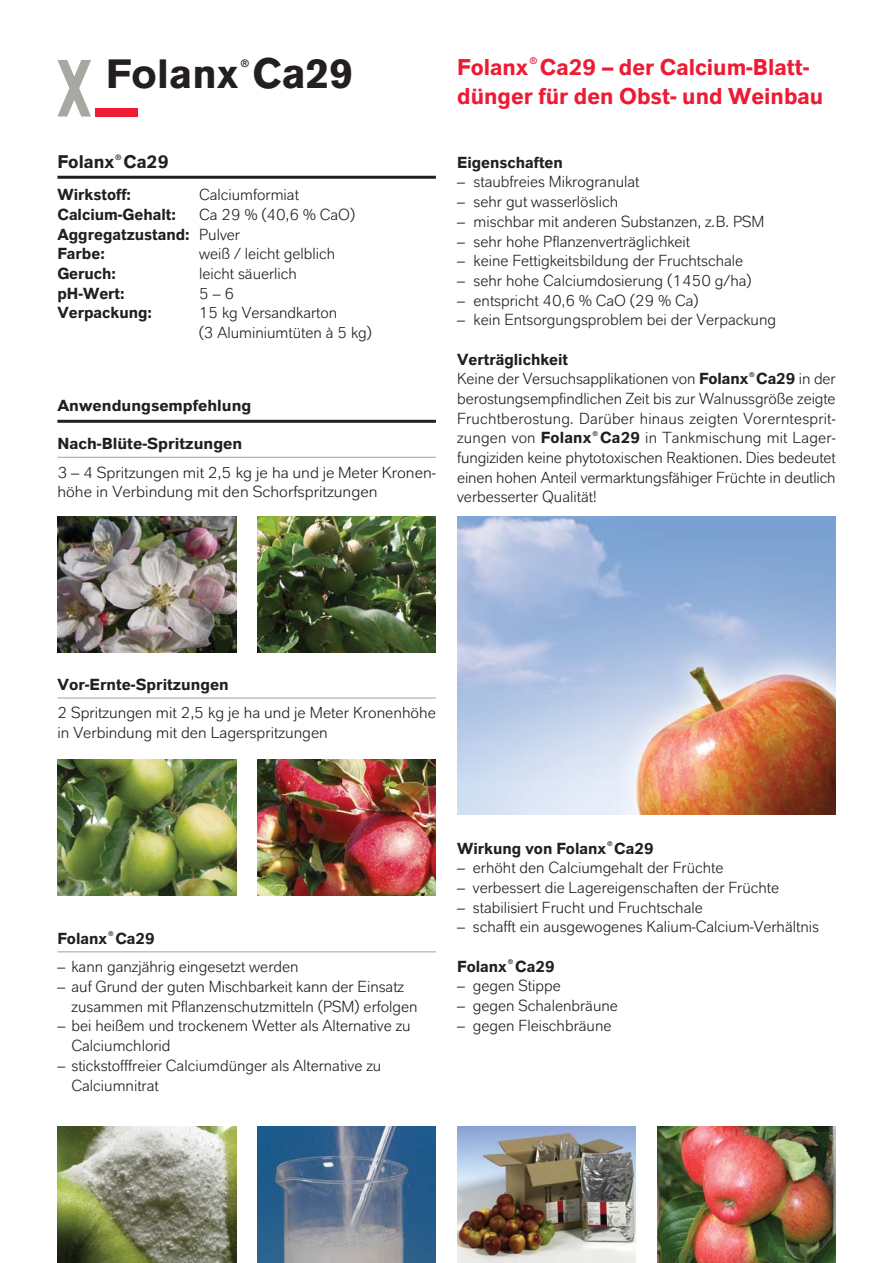
<style>
.page{position:relative;width:893px;height:1263px;background:#fff}
.page>*{position:absolute;margin:0;border:0;box-sizing:border-box;transform-origin:0 0}
.t1{font:700 40.5px "Akzidenz Grotesk BE";color:#231f20}
.t2{font:700 22.5px/28.3px "Lanxess";color:#ed1b34}
.t3{font:700 18px "Lanxess";color:#231f20}
.t4{font:15.75px/19.6px "Lanxess";color:#231f20}
.t5{font:700 15.75px/19.6px "Lanxess";color:#231f20}
.t6{font:15.75px/19.6px "Lanxess";color:#231f20;scale:1.04 1}
.t7{font:700 15.75px "Lanxess";color:#231f20;scale:1.04 1}
.t8{font:10.5px "Lanxess Inverse";color:#231f20}
.t9{font:9.45px "Lanxess Inverse";color:#ed1b34}
.t10{font:7.5px "Lanxess Inverse";color:#231f20}
.t11{font:6.6px "Lanxess Inverse";color:#231f20}
.s1{font-size:42px}
.s2{font-weight:400}
.s3{font-weight:700}
</style>
<div class="page">
<img style="left:257px;top:1127px;width:179px;height:136px">
<div style="left:95px;top:108px;width:43px;height:9px;background:#ed1b34"></div>
<svg style="left:57px;top:60px;width:34px;height:57px"></svg>
<img style="left:57px;top:1127px;width:179px;height:136px">
<img style="left:657px;top:1127px;width:179px;height:136px">
<img style="left:457px;top:516px;width:379px;height:298px">
<img style="left:58px;top:516px;width:178px;height:136px">
<img style="left:257px;top:760px;width:179px;height:136px">
<hr style="left:57px;top:420px;width:379px;height:3px;background:#231f20">
<hr style="left:57px;top:457px;width:379px;height:1px;background:#a8a8a3">
<img style="left:257px;top:516px;width:179px;height:136px">
<img style="left:57px;top:760px;width:179px;height:136px">
<img style="left:457px;top:1127px;width:179px;height:136px">
<hr style="left:57px;top:176px;width:379px;height:3px;background:#231f20">
<hr style="left:57px;top:698px;width:379px;height:1px;background:#a8a8a3">
<hr style="left:57px;top:951px;width:379px;height:1px;background:#a8a8a3">
<p class="t8" style="left:240px;top:60px;width:10px">®</p>
<h2 class="t2" style="left:457px;top:56px;width:73px">Folanx</h2>
<p class="t9" style="left:529px;top:57px;width:10px">®</p>
<h1 class="t1" style="left:106px;top:60px;width:248px">Folanx <span class="s1">Ca29</span></h1>
<h2 class="t2" style="left:457px;top:56px;width:368px;text-indent:83px">Ca29 – der Calcium-Blatt&shy;dünger für den Obst- und Weinbau</h2>
<p class="t3" style="left:57px;top:155px;width:58px">Folanx</p>
<p class="t10" style="left:115px;top:155px;width:8px">®</p>
<p class="t3" style="left:124px;top:155px;width:47px">Ca29</p>
<p class="t5" style="left:57px;top:187px;width:75px">Wirkstoff:</p>
<p class="t4" style="left:199px;top:187px;width:101px">Calciumformiat</p>
<p class="t5" style="left:57px;top:206px;width:120px">Calcium-Gehalt:</p>
<p class="t5" style="left:57px;top:206px;width:299px;text-indent:142px"><span class="s2">Ca 29 % (40,6 % CaO)<br></span>Aggregatzustand: <span class="s2">Pulver<br></span>Farbe:</p>
<p class="t4" style="left:199px;top:246px;width:138px">weiß / leicht gelblich</p>
<p class="t5" style="left:57px;top:265px;width:60px">Geruch:</p>
<p class="t4" style="left:199px;top:265px;width:99px">leicht säuerlich</p>
<p class="t5" style="left:57px;top:285px;width:69px">pH-Wert:</p>
<p class="t4" style="left:199px;top:285px;width:37px">5 – 6</p>
<p class="t5" style="left:57px;top:305px;width:96px">Verpackung:</p>
<p class="t4" style="left:199px;top:305px;width:175px">15 kg Versandkarton<br>(3 Aluminiumtüten à 5 kg)</p>
<p class="t7" style="left:57px;top:400px;width:188px">Anwendungsempfehlung</p>
<p class="t7" style="left:57px;top:438px;width:179px">Nach-Blüte-Spritzungen</p>
<p class="t6" style="left:57px;top:464px;width:365px">3 – 4 Spritzungen mit 2,5 kg je ha und je Meter Kronen&shy;höhe in Verbindung mit den Schorfspritzungen</p>
<p class="t5" style="left:457px;top:154px;width:107px">Eigenschaften</p>
<p class="t4" style="left:457px;top:174px;width:184px">– staubfreies Mikrogranulat</p>
<p class="t4" style="left:457px;top:193px;width:163px">– sehr gut wasserlöslich</p>
<p class="t4" style="left:457px;top:213px;width:309px">– mischbar mit anderen Substanzen, z.B. PSM</p>
<p class="t4" style="left:457px;top:233px;width:235px">– sehr hohe Pflanzenverträglichkeit</p>
<p class="t4" style="left:457px;top:253px;width:288px">– keine Fettigkeitsbildung der Fruchtschale</p>
<p class="t4" style="left:457px;top:272px;width:296px">– sehr hohe Calciumdosierung (1450 g/ha)</p>
<p class="t4" style="left:457px;top:292px;width:243px">– entspricht 40,6 % CaO (29 % Ca)</p>
<p class="t4" style="left:457px;top:312px;width:320px">– kein Entsorgungsproblem bei der Verpackung</p>
<p class="t4" style="left:457px;top:351px;width:293px"><span class="s3">Verträglichkeit<br></span>Keine der Versuchsapplikationen von <span class="s3">Folanx</span></p>
<p class="t11" style="left:749px;top:372px;width:7px">®</p>
<p class="t4" style="left:457px;top:371px;width:380px;text-align:justify;text-indent:299px"><span class="s3">Ca29</span> in der berostungsempfindlichen Zeit bis zur Walnussgröße zeigte Fruchtberostung. Darüber hinaus zeigten Vorerntesprit&shy;zungen von <span class="s3">Folanx</span></p>
<p class="t11" style="left:593px;top:431px;width:7px">®</p>
<p class="t4" style="left:457px;top:430px;width:380px;text-align:justify;text-indent:143px"><span class="s3">Ca29</span> in Tankmischung mit Lager&shy;fungiziden keine phytotoxischen Reaktionen. Dies bedeutet einen hohen Anteil vermarktungsfähiger Früchte in deutlich verbesserter Qualität!</p>
<p class="t5" style="left:57px;top:676px;width:173px">Vor-Ernte-Spritzungen</p>
<p class="t4" style="left:57px;top:705px;width:380px">2 Spritzungen mit 2,5 kg je ha und je Meter Kronenhöhe in Verbindung mit den Lagerspritzungen</p>
<p class="t5" style="left:57px;top:930px;width:51px">Folanx</p>
<p class="t11" style="left:108px;top:931px;width:7px">®</p>
<p class="t5" style="left:115px;top:930px;width:41px">Ca29</p>
<p class="t4" style="left:57px;top:959px;width:243px">– kann ganzjährig eingesetzt werden</p>
<p class="t4" style="left:71px;top:978px;width:348px;text-indent:-14px">– auf Grund der guten Mischbarkeit kann der Einsatz zusammen mit Pflanzenschutzmitteln (PSM) erfolgen</p>
<p class="t4" style="left:71px;top:1018px;width:341px;text-indent:-14px">– bei heißem und trockenem Wetter als Alternative zu<br>Calciumchlorid</p>
<p class="t4" style="left:71px;top:1057px;width:311px;text-indent:-14px">– stickstofffreier Calciumdünger als Alternative zu<br>Calciumnitrat</p>
<p class="t5" style="left:457px;top:840px;width:150px">Wirkung von Folanx</p>
<p class="t11" style="left:607px;top:841px;width:7px">®</p>
<p class="t5" style="left:614px;top:840px;width:41px">Ca29</p>
<p class="t4" style="left:457px;top:860px;width:268px">– erhöht den Calciumgehalt der Früchte</p>
<p class="t4" style="left:457px;top:879px;width:323px">– verbessert die Lagereigenschaften der Früchte</p>
<p class="t4" style="left:457px;top:899px;width:247px">– stabilisiert Frucht und Fruchtschale</p>
<p class="t4" style="left:457px;top:919px;width:363px">– schafft ein ausgewogenes Kalium-Calcium-Verhältnis</p>
<p class="t5" style="left:457px;top:958px;width:51px">Folanx</p>
<p class="t11" style="left:508px;top:959px;width:7px">®</p>
<p class="t5" style="left:515px;top:958px;width:41px">Ca29</p>
<p class="t4" style="left:457px;top:978px;width:105px">– gegen Stippe</p>
<p class="t4" style="left:457px;top:997px;width:162px">– gegen Schalenbräune</p>
<p class="t4" style="left:457px;top:1017px;width:156px">– gegen Fleischbräune</p>
</div>
